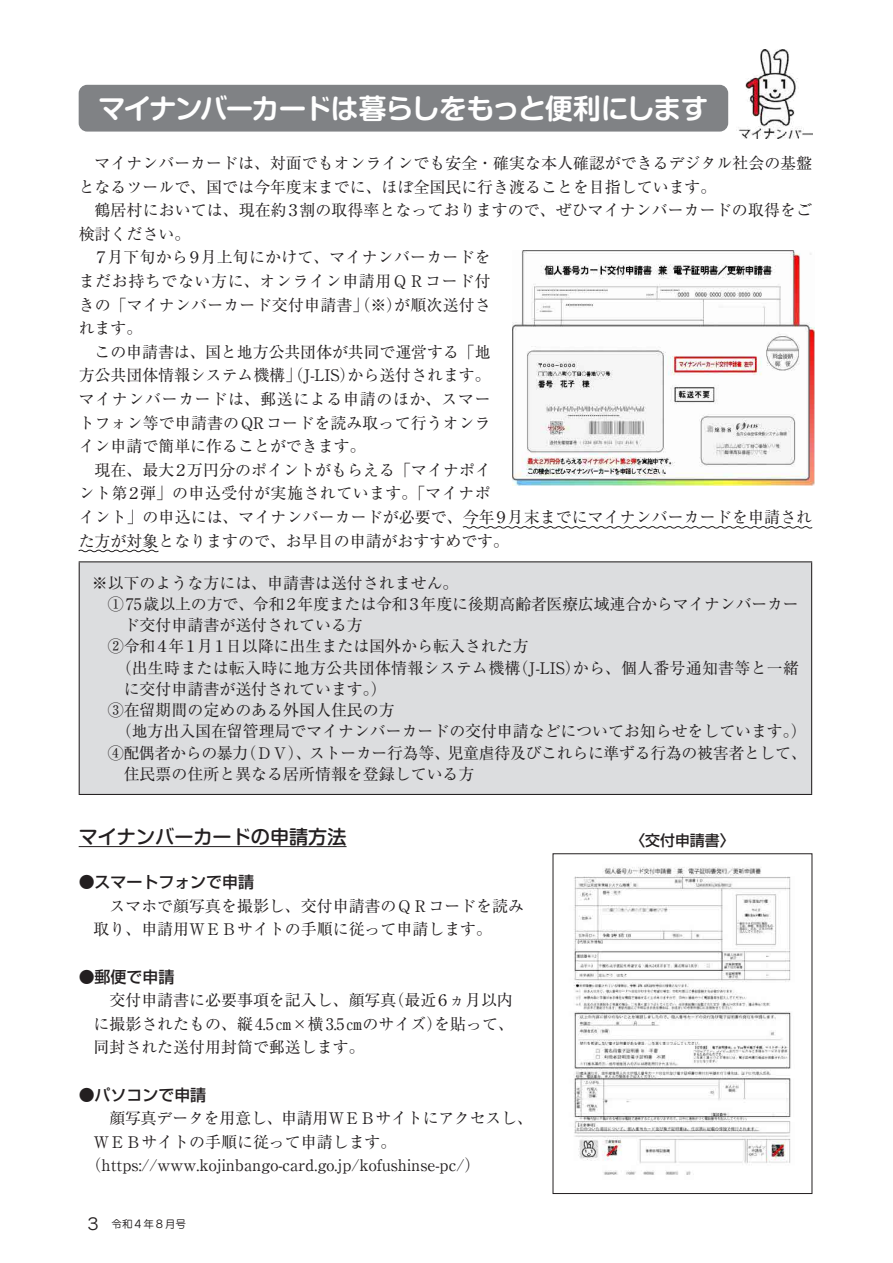
<style>
.page{position:relative;width:893px;height:1263px;background:#fff}
.page>*{position:absolute;margin:0;border:0;box-sizing:border-box;transform-origin:0 0}
.t1{font:700 27.6px "Shin M Go Pro De";letter-spacing:-.045em;color:#fff}
.t2{font:500 19.2px "Shin M Go Pro";color:#231f20}
.t3{font:15.9px/23.5px "Ryumin Pro";color:#231f20}
.t4{font:15.9px "Ryumin Pro";letter-spacing:-.02em;color:#231f20}
.t5{font:15.9px "Ryumin Pro";letter-spacing:.04em;color:#231f20}
.t6{font:500 15.9px "Shin Go Pro";color:#231f20}
.t7{font:15.9px "Jun 201 Pro";color:#231f20}
.t8{font:500 14.85px "Shin Go Pro";color:#231f20}
.t9{font:10.65px "Jun 201 Pro";color:#231f20}
</style>
<div class="page">
<div style="left:79px;top:85px;width:649px;height:47px;background:#808285;border-radius:9px"></div>
<img style="left:736px;top:49px;width:76px;height:90px">
<svg style="left:462px;top:526px;width:351px;height:3px"></svg>
<svg style="left:78px;top:549px;width:81px;height:4px"></svg>
<hr style="left:79px;top:846px;width:268px;height:1px;background:#231f20">
<div style="left:79px;top:562px;width:733px;height:232px;background:#dcdddf"></div>
<hr style="left:79px;top:561px;width:733px;height:1px;background:#231f20">
<hr style="left:79px;top:562px;width:1px;height:232px;background:#231f20">
<hr style="left:811px;top:562px;width:1px;height:232px;background:#231f20">
<hr style="left:79px;top:794px;width:733px;height:1px;background:#231f20">
<img style="left:512px;top:251px;width:302px;height:234px">
<img style="left:573px;top:867px;width:218px;height:308px">
<div style="left:553px;top:853px;width:259px;height:341px;border:1px solid #231f20"></div>
<h1 class="t1" style="left:98px;top:86px;width:612px">マイナンバーカードは暮らしをもっと便利にします</h1>
<p class="t3" style="left:79px;top:150px;width:735px">　マイナンバーカードは、対面でもオンラインでも安全・確実な本人確認ができるデジタル社会の基盤</p>
<p class="t3" style="left:79px;top:174px;width:639px">となるツールで、国では今年度末までに、ほぼ全国民に行き渡ることを目指しています。</p>
<p class="t3" style="left:79px;top:197px;width:735px">　鶴居村においては、現在約３割の取得率となっておりますので、ぜひマイナンバーカードの取得をご</p>
<p class="t3" style="left:79px;top:221px;width:113px">検討ください。</p>
<p class="t3" style="left:79px;top:245px;width:414px">　７月下旬から９月上旬にかけて、マイナンバーカードを</p>
<p class="t5" style="left:79px;top:269px;width:414px">まだお持ちでない方に、オンライン申請用ＱＲコード付</p>
<p class="t3" style="left:394px;top:292px;width:98px">が順次送付さ</p>
<p class="t3" style="left:79px;top:292px;width:325px">きの「マイナンバーカード交付申請書」（※）</p>
<p class="t3" style="left:79px;top:315px;width:65px">れます。</p>
<p class="t3" style="left:79px;top:339px;width:414px">　この申請書は、国と地方公共団体が共同で運営する「地</p>
<p class="t3" style="left:348px;top:363px;width:145px">から送付されます。</p>
<p class="t3" style="left:79px;top:363px;width:735px">方公共団体情報システム機構」（ -J LIS）<br>マイナンバーカードは、郵送による申請のほか、スマー<br>トフォン等で申請書のQRコードを読み取って行うオンラ<br>イン申請で簡単に作ることができます。<br>　現在、最大２万円分のポイントがもらえる「マイナポイ<br>ント第２弾」の申込受付が実施されています。「マイナポ<br>イント」の申込には、マイナンバーカードが必要で、今年９月末までにマイナンバーカードを申請された方が対象となりますので、お早目の申請がおすすめです。</p>
<p class="t3" style="left:92px;top:570px;width:368px">※以下のような方には、申請書は送付されません。</p>
<p class="t3" style="left:108px;top:591px;width:693px">①75歳以上の方で、令和２年度または令和３年度に後期高齢者医療広域連合からマイナンバーカー</p>
<p class="t3" style="left:124px;top:612px;width:241px">ド交付申請書が送付されている方</p>
<p class="t3" style="left:108px;top:633px;width:422px">②令和４年１月１日以降に出生または国外から転入された方</p>
<p class="t3" style="left:573px;top:655px;width:228px">から、個人番号通知書等と一緒</p>
<p class="t3" style="left:108px;top:655px;width:414px">　（出生時または転入時に地方公共団体情報システム機構</p>
<p class="t3" style="left:124px;top:676px;width:265px">に交付申請書が送付されています (。</p>
<p class="t3" style="left:108px;top:697px;width:289px">③在留期間の定めのある外国人住民の方</p>
<p class="t3" style="left:108px;top:718px;width:701px">　（地方出入国在留管理局でマイナンバーカードの交付申請などについてお知らせをしています (。</p>
<p class="t4" style="left:448px;top:740px;width:361px">児童虐待及びこれらに準ずる行為の被害者として、</p>
<p class="t3" style="left:513px;top:655px;width:70px">（ -J LIS）</p>
<p class="t3" style="left:240px;top:740px;width:73px">（ＤＶ）、</p>
<p class="t4" style="left:309px;top:740px;width:143px">ストーカー行為等、</p>
<p class="t3" style="left:124px;top:741px;width:352px;line-height:21.3px;text-indent:-16px">④配偶者からの暴力<br>住民票の住所と異なる居所情報を登録している方</p>
<p class="t2" style="left:79px;top:821px;width:269px">マイナンバーカードの申請方法</p>
<p class="t6" style="left:79px;top:869px;width:177px">●スマートフォンで申請</p>
<p class="t3" style="left:94px;top:893px;width:432px">　スマホで顔写真を撮影し、交付申請書のＱＲコードを読み取り、申請用ＷＥＢサイトの手順に従って申請します。</p>
<p class="t6" style="left:79px;top:963px;width:97px">●郵便で申請</p>
<p class="t3" style="left:389px;top:987px;width:126px">（最近６ヵ月以内</p>
<p class="t3" style="left:94px;top:987px;width:304px">　交付申請書に必要事項を記入し、顔写真</p>
<p class="t3" style="left:94px;top:1011px;width:350px">に撮影されたもの、縦4.5㎝×横3.5㎝のサイズ）同封された送付用封筒で郵送します。</p>
<p class="t6" style="left:79px;top:1081px;width:129px">●パソコンで申請</p>
<p class="t3" style="left:94px;top:1105px;width:441px">　顔写真データを用意し、申請用ＷＥＢサイトにアクセスし、</p>
<p class="t3" style="left:94px;top:1129px;width:304px">ＷＥＢサイトの手順に従って申請します。</p>
<p class="t3" style="left:86px;top:1153px;width:396px">（https://www.kojinbango-card.go j p. /kofushinse-pc (/</p>
<p class="t3" style="left:434px;top:1011px;width:81px">を貼って、</p>
<p class="t7" style="left:85px;top:1211px;width:17px">３</p>
<p class="t9" style="left:101px;top:1216px;width:87px">　令和４年８月号</p>
<p class="t8" style="left:630px;top:828px;width:106px">〈交付申請書〈</p>
</div>
